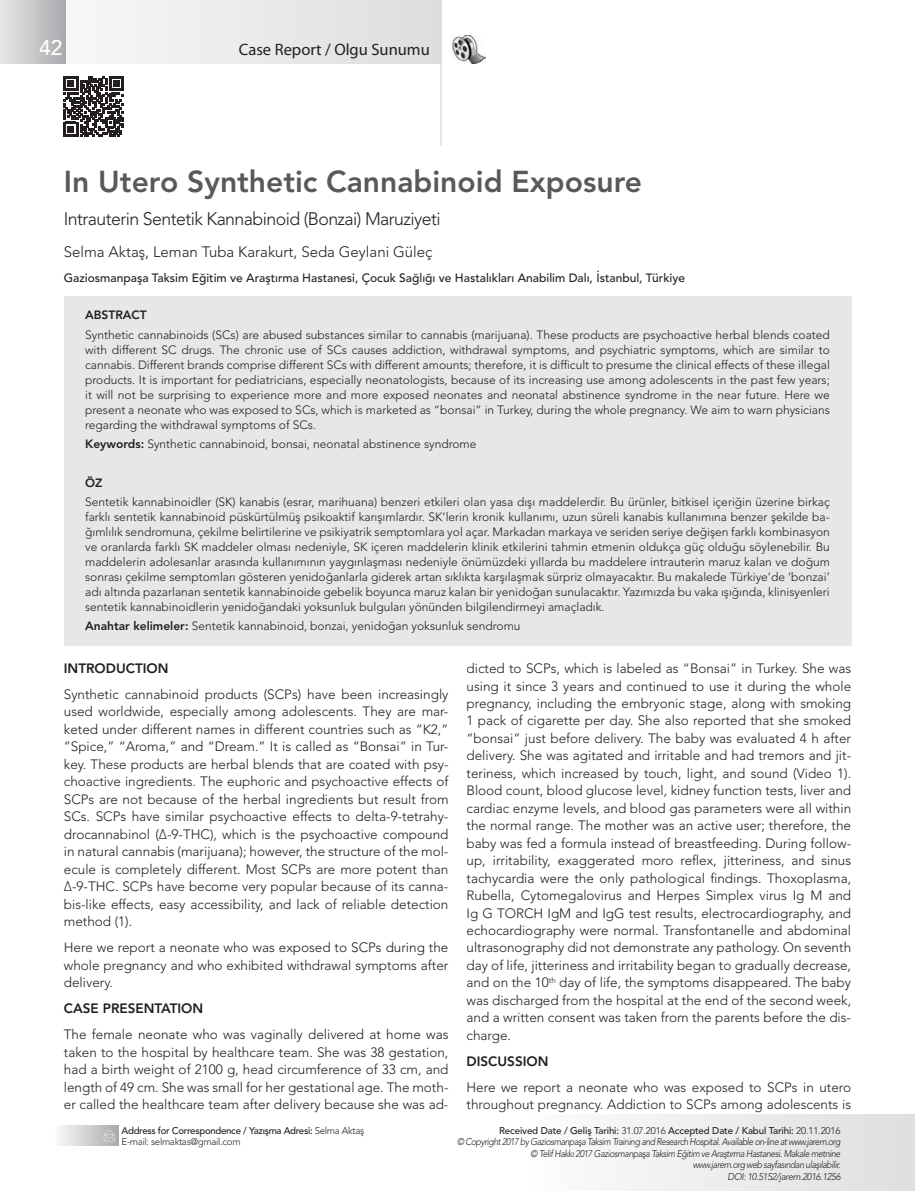
<style>
.page{position:relative;width:915px;height:1191px;background:#fff}
.page>*{position:absolute;margin:0;border:0;box-sizing:border-box;transform-origin:0 0}
.t1{font:800 30px "Avenir LT Std";color:#58595b}
.t2{font:500 21px "Avenir LT Std";color:#fff}
.t3{font:300 18px "Avenir LT Std";letter-spacing:-.03em;color:#231f20}
.t4{font:16.5px "Myriad Pro";color:#231f20}
.t5{font:300 15px "Avenir LT Std";color:#231f20}
.t6{font:300 13.5px/17.4px "Avenir LT Std";color:#231f20;text-align:justify}
.t7{font:800 13.5px "Avenir LT Std";color:#231f20}
.t8{font:300 12px/15px "Avenir LT Std";color:#231f20;text-align:justify}
.t9{font:500 12px "Avenir LT Std";color:#231f20}
.t10{font:800 12px "Avenir LT Std";color:#231f20}
.t11{font:italic 300 9.75px/11.4px "Avenir LT Std";letter-spacing:-.05em;color:#231f20;text-align:right;scale:.9 1}
.t12{font:500 9.75px/11.4px "Avenir LT Std";letter-spacing:-.03em;color:#231f20}
.s1{font-weight:800}
.s2{font-weight:300}
.s3{font-weight:500;font-style:normal}
.s4{font-style:normal}
</style>
<div class="page">
<div style="left:64px;top:296px;width:786px;height:349px;background:#e6e7e8"></div>
<div style="left:521px;top:1114px;width:393px;height:77px;background:linear-gradient(to right,#fdfdfd,#dddee0)"></div>
<div style="left:54px;top:1126px;width:64px;height:19px;background:linear-gradient(to right,#fcfcfc,#aaacaf)"></div>
<svg style="left:104px;top:1130px;width:11px;height:11px"></svg>
<div style="left:3px;top:0;width:438px;height:64px;background:linear-gradient(to bottom,#e9eaeb,#e9eaeb)"></div>
<div style="left:0;top:0;width:65px;height:64px;background:linear-gradient(to right,#e7e8e9,#a9abae)"></div>
<hr style="left:440px;top:44px;width:1px;height:102px;background:#dcddde">
<svg style="left:64px;top:76px;width:60px;height:60px"></svg>
<img style="left:452px;top:36px;width:33px;height:28px">
<h2 class="t2" style="left:39px;top:35px;width:25px">42</h2>
<p class="t4" style="left:239px;top:40px;width:192px">Case Report / Olgu Sunumu</p>
<h1 class="t1" style="left:64px;top:164px;width:579px">In Utero Synthetic Cannabinoid Exposure</h1>
<h3 class="t3" style="left:64px;top:208px;width:378px">Intrauterin Sentetik Kannabinoid (Bonzai) Maruziyeti</h3>
<p class="t5" style="left:64px;top:242px;width:370px">Selma Aktaş, Leman Tuba Karakurt, Seda Geylani Güleç</p>
<p class="t9" style="left:64px;top:271px;width:622px">Gaziosmanpaşa Taksim Eğitim ve Araştırma Hastanesi, Çocuk Sağlığı ve Hastalıkları Anabilim Dalı, İstanbul, Türkiye</p>
<p class="t10" style="left:85px;top:308px;width:63px">ABSTRACT</p>
<p class="t8" style="left:85px;top:327px;width:746px">Synthetic cannabinoids (SCs) are abused substances similar to cannabis (marijuana). These products are psychoactive herbal blends coated with different SC drugs. The chronic use of SCs causes addiction, withdrawal symptoms, and psychiatric symptoms, which are similar to cannabis. Different brands comprise different SCs with different amounts; therefore, it is difficult to presume the clinical effects of these illegal products. It is important for pediatricians, especially neonatologists, because of its increasing use among adolescents in the past few years; it will not be surprising to experience more and more exposed neonates and neonatal abstinence syndrome in the near future. Here we present a neonate who was exposed to SCs, which is marketed as “bonsai” in Turkey, during the whole pregnancy. We aim to warn physicians regarding the withdrawal symptoms of SCs.</p>
<p class="t8" style="left:85px;top:436px;width:393px"><span class="s1">Keywords:</span> Synthetic cannabinoid, bonsai, neonatal abstinence syndrome</p>
<p class="t10" style="left:85px;top:475px;width:19px">ÖZ</p>
<p class="t8" style="left:85px;top:494px;width:746px">Sentetik kannabinoidler (SK) kanabis (esrar, marihuana) benzeri etkileri olan yasa dışı maddelerdir. Bu ürünler, bitkisel içeriğin üzerine birkaç farklı sentetik kannabinoid püskürtülmüş psikoaktif karışımlardır. SK’lerin kronik kullanımı, uzun süreli kanabis kullanımına benzer şekilde ba&shy;ğımlılık sendromuna, çekilme belirtilerine ve psikiyatrik semptomlara yol açar. Markadan markaya ve seriden seriye değişen farklı kombinasyon ve oranlarda farklı SK maddeler olması nedeniyle, SK içeren maddelerin klinik etkilerini tahmin etmenin oldukça güç olduğu söylenebilir. Bu maddelerin adolesanlar arasında kullanımının yaygınlaşması nedeniyle önümüzdeki yıllarda bu maddelere intrauterin maruz kalan ve doğum sonrası çekilme semptomları gösteren yenidoğanlarla giderek artan sıklıkta karşılaşmak sürpriz olmayacaktır. Bu makalede Türkiye’de ‘bonzai’ adı altında pazarlanan sentetik kannabinoide gebelik boyunca maruz kalan bir yenidoğan sunulacaktır. Yazımızda bu vaka ışığında, klinisyenleri sentetik kannabinoidlerin yenidoğandaki yoksunluk bulguları yönünden bilgilendirmeyi amaçladık.</p>
<p class="t8" style="left:85px;top:618px;width:437px"><span class="s1">Anahtar kelimeler:</span> Sentetik kannabinoid, bonzai, yenidoğan yoksunluk sendromu</p>
<p class="t7" style="left:64px;top:660px;width:106px">INTRODUCTION</p>
<p class="t6" style="left:64px;top:685px;width:386px">Synthetic cannabinoid products (SCPs) have been increasingly used worldwide, especially among adolescents. They are mar&shy;keted under different names in different countries such as “K2,” ”Spice,” “Aroma,” and “Dream.” It is called as “Bonsai” in Tur&shy;key. These products are herbal blends that are coated with psy&shy;choactive ingredients. The euphoric and psychoactive effects of SCPs are not because of the herbal ingredients but result from SCs. SCPs have similar psychoactive effects to delta-9-tetrahy&shy;drocannabinol (Δ-9-THC), which is the psychoactive compound in natural cannabis (marijuana); however, the structure of the mol&shy;ecule is completely different. Most SCPs are more potent than Δ-9-THC. SCPs have become very popular because of its canna&shy;bis-like effects, easy accessibility, and lack of reliable detection method (1).</p>
<p class="t6" style="left:64px;top:938px;width:386px">Here we report a neonate who was exposed to SCPs during the whole pregnancy and who exhibited withdrawal symptoms after delivery.</p>
<p class="t7" style="left:64px;top:1000px;width:141px">CASE PRESENTATION</p>
<p class="t6" style="left:64px;top:1025px;width:386px">The female neonate who was vaginally delivered at home was taken to the hospital by healthcare team. She was 38 gestation, had a birth weight of 2100 g, head circumference of 33 cm, and length of 49 cm. She was small for her gestational age. The moth&shy;er called the healthcare team after delivery because she was ad-</p>
<p class="t12" style="left:121px;top:1124px;width:244px">Address for Correspondence / Yazışma Adresi: <span class="s2">Selma Aktaş<br>E-mail: selmaktas@gmail.com</span></p>
<p class="t6" style="left:466px;top:659px;width:386px">dicted to SCPs, which is labeled as “Bonsai” in Turkey. She was using it since 3 years and continued to use it during the whole pregnancy, including the embryonic stage, along with smoking 1 pack of cigarette per day. She also reported that she smoked “bonsai” just before delivery. The baby was evaluated 4 h after delivery. She was agitated and irritable and had tremors and jit&shy;teriness, which increased by touch, light, and sound (Video 1).<br>Blood count, blood glucose level, kidney function tests, liver and cardiac enzyme levels, and blood gas parameters were all within the normal range. The mother was an active user; therefore, the baby was fed a formula instead of breastfeeding. During follow&shy;up, irritability, exaggerated moro reflex, jitteriness, and sinus tachycardia were the only pathological findings. Thoxoplasma, Rubella, Cytomegalovirus and Herpes Simplex virus Ig M and Ig G TORCH IgM and IgG test results, electrocardiography, and echocardiography were normal. Transfontanelle and abdominal ultrasonography did not demonstrate any pathology. On seventh day of life, jitteriness and irritability began to gradually decrease, and on the 10<sup>th</sup> day of life, the symptoms disappeared. The baby was discharged from the hospital at the end of the second week, and a written consent was taken from the parents before the dis&shy;charge.</p>
<p class="t7" style="left:466px;top:1052px;width:83px">DISCUSSION</p>
<p class="t6" style="left:466px;top:1078px;width:386px">Here we report a neonate who was exposed to SCPs in utero throughout pregnancy. Addiction to SCPs among adolescents is</p>
<p class="t11" style="left:457px;top:1125px;width:427px"><span class="s3">Received Date / Geliş Tarihi:</span> <span class="s4">31.07.2016</span> <span class="s3">Accepted Date / Kabul Tarihi:</span> <span class="s4">20.11.2016<br></span>© Copyright 2017 by Gaziosmanpaşa Taksim Training and Research Hospital. Available on-line at www.jarem.org © Telif Hakkı 2017 Gaziosmanpaşa Taksim Eğitim ve Araştırma Hastanesi. Makale metnine<br>www.jarem.org web sayfasından ulaşılabilir.<br>DOI: 10.5152/jarem.2016.1256</p>
</div>
